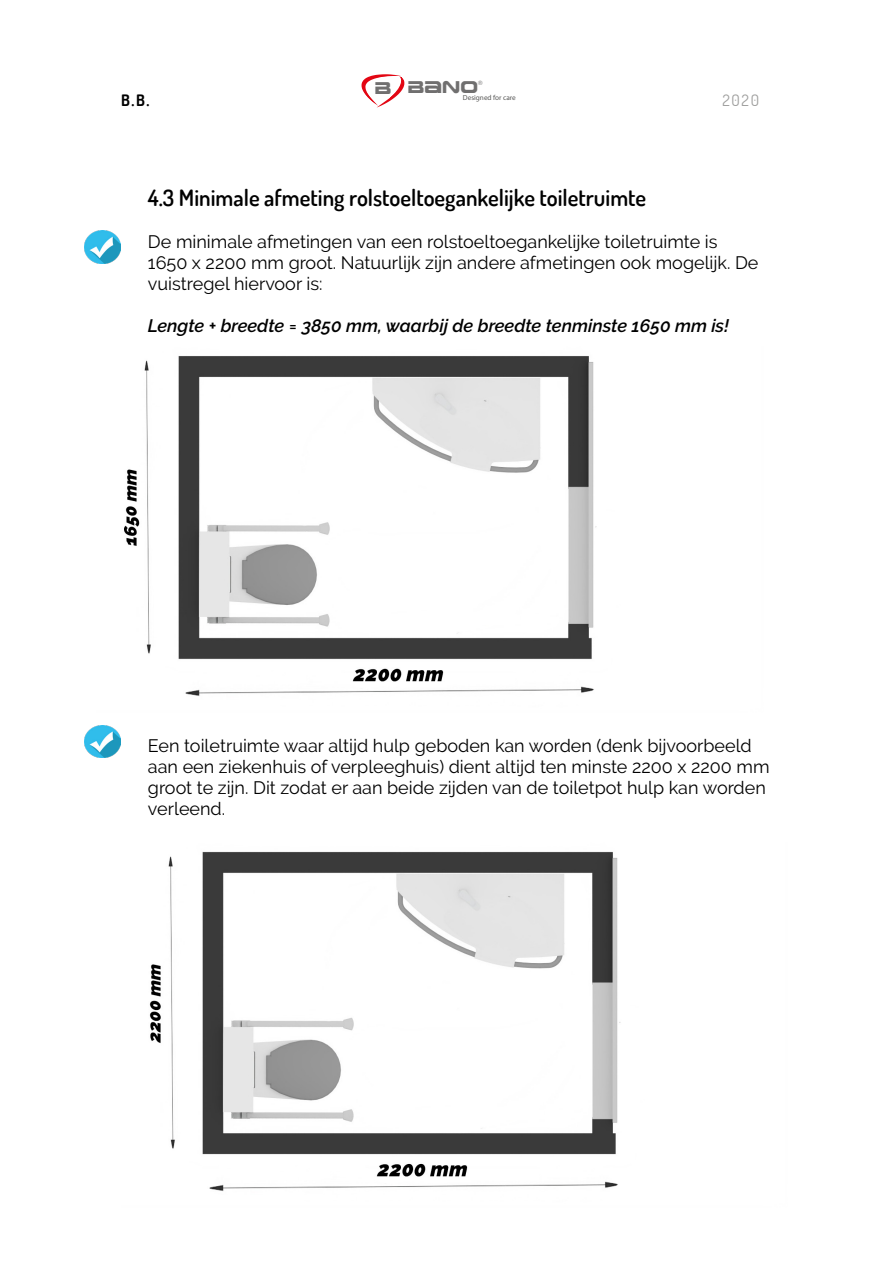
<style>
.page{position:relative;width:893px;height:1263px;background:#fff}
.page>*{position:absolute;margin:0;border:0;box-sizing:border-box;transform-origin:0 0}
.t1{font:600 22.5px "Dosis";color:#000}
.t2{font:18px/21px "Raleway";color:#000}
.t3{font:italic 600 18px "Raleway";color:#000}
.t4{font:16.8px "Earth Normal";color:#706f6f}
.t5{font:700 15.75px "Dosis";color:#000}
.t6{font:15.75px "Dosis";color:#9d9d9c}
.t7{font:7.2px "Myriad Pro";color:#575756}
.t8{font:6px "Helvetica";color:#706f6f}
</style>
<div class="page">
<svg style="left:361px;top:74px;width:44px;height:34px"></svg>
<img style="left:85px;top:231px;width:36px;height:33px">
<img style="left:85px;top:725px;width:36px;height:33px">
<img style="left:124px;top:356px;width:473px;height:340px">
<img style="left:149px;top:851px;width:472px;height:340px">
<p class="t4" style="left:375px;top:76px;width:105px">B BANO</p>
<p class="t8" style="left:478px;top:78px;width:6px">®</p>
<p class="t7" style="left:463px;top:93px;width:54px">Designed for care</p>
<p class="t5" style="left:121px;top:90px;width:30px">B.B.</p>
<p class="t6" style="left:723px;top:90px;width:38px">2020</p>
<p class="t1" style="left:148px;top:183px;width:500px">4.3 Minimale afmeting rolstoeltoegankelijke toiletruimte</p>
<p class="t2" style="left:148px;top:231px;width:612px">De minimale afmetingen van een rolstoeltoegankelijke toiletruimte is<br>1650 x 2200 mm groot. Natuurlijk zijn andere afmetingen ook mogelijk. De vuistregel hiervoor is:</p>
<p class="t3" style="left:148px;top:315px;width:583px">Lengte + breedte = 3850 mm, waarbij de breedte tenminste 1650 mm is!</p>
<p class="t2" style="left:148px;top:735px;width:623px">Een toiletruimte waar altijd hulp geboden kan worden (denk bijvoorbeeld aan een ziekenhuis of verpleeghuis) dient altijd ten minste 2200 x 2200 mm groot te zijn. Dit zodat er aan beide zijden van de toiletpot hulp kan worden verleend.</p>
</div>
